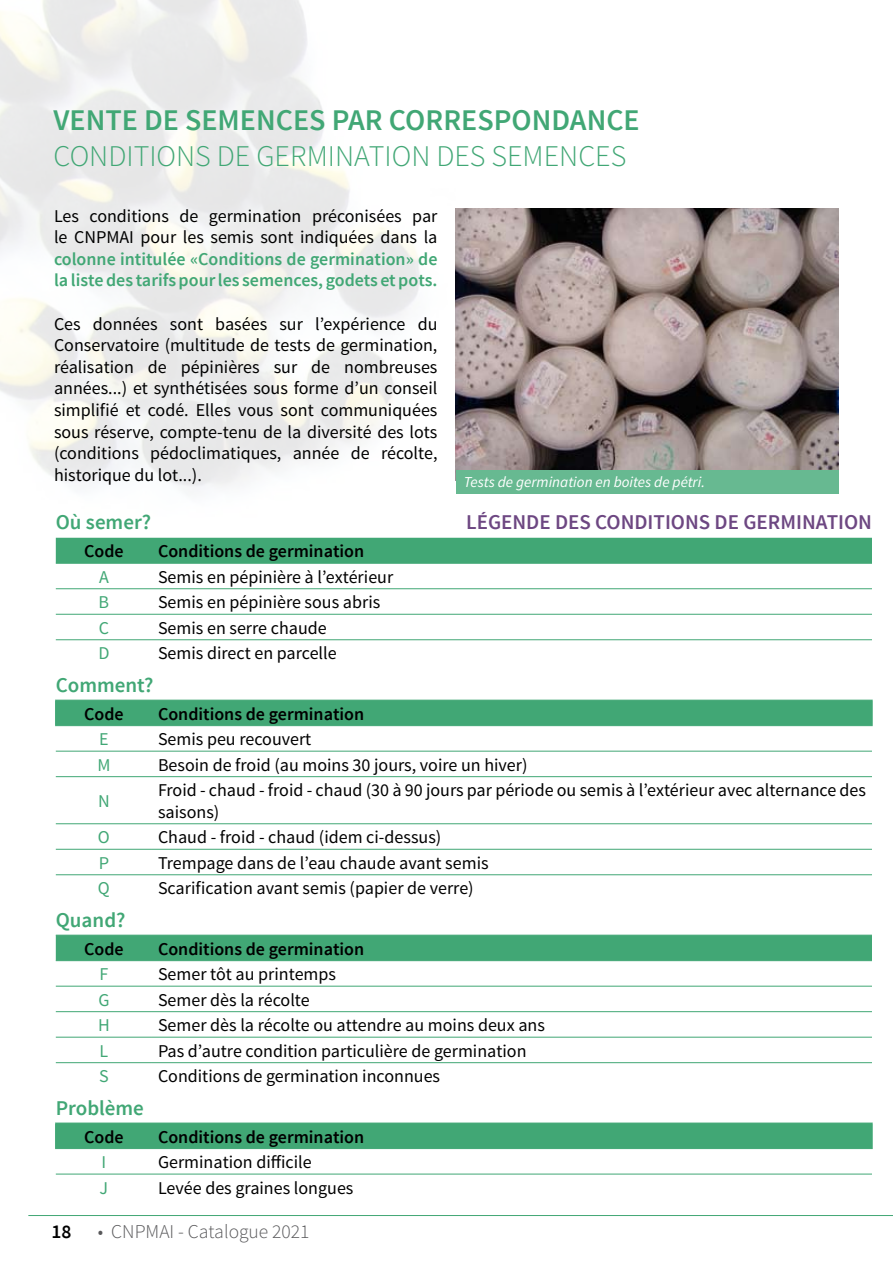
<style>
.page{position:relative;width:893px;height:1263px;background:#fff}
.page>*{position:absolute;margin:0;border:0;box-sizing:border-box;transform-origin:0 0}
.t1{font:300 30px "Source Sans Pro";color:#41a775}
.t2{font:600 30px "Source Sans Pro";color:#41a775}
.t3{font:600 21px "Source Sans Pro";color:#6d4782}
.t4{font:600 21px "Source Sans Pro";color:#41a775}
.t5{font:300 19.5px "Source Sans Pro";color:#58585a}
.t6{font:600 19.5px "Source Sans Pro";color:#000}
.t7{font:18px/21.6px "Source Sans Pro";color:#000}
.t8{font:600 18px "Source Sans Pro";color:#000}
.t9{font:600 18px/21.6px "Source Sans Pro";color:#41a775}
.t10{font:18px "Source Sans Pro";color:#41a775}
.t11{font:italic 15.15px "Source Sans Pro";color:#fff}
</style>
<div class="page">
<hr style="left:28px;top:1215px;width:865px;height:1px;background:#41a775">
<img style="left:0;top:0;width:456px;height:488px">
<svg style="left:56px;top:538px;width:816px;height:610px"></svg>
<hr style="left:56px;top:563px;width:96px;height:1px;background:#41a775">
<hr style="left:152px;top:563px;width:720px;height:1px;background:#41a775">
<hr style="left:56px;top:588px;width:96px;height:1px;background:#41a775">
<hr style="left:152px;top:588px;width:720px;height:1px;background:#41a775">
<hr style="left:56px;top:614px;width:96px;height:1px;background:#41a775">
<hr style="left:152px;top:614px;width:720px;height:1px;background:#41a775">
<hr style="left:56px;top:639px;width:96px;height:1px;background:#41a775">
<hr style="left:152px;top:639px;width:720px;height:1px;background:#41a775">
<hr style="left:56px;top:751px;width:96px;height:1px;background:#41a775">
<hr style="left:152px;top:751px;width:720px;height:1px;background:#41a775">
<hr style="left:56px;top:776px;width:96px;height:1px;background:#41a775">
<hr style="left:152px;top:776px;width:720px;height:1px;background:#41a775">
<hr style="left:56px;top:823px;width:96px;height:1px;background:#41a775">
<hr style="left:152px;top:823px;width:720px;height:1px;background:#41a775">
<hr style="left:56px;top:849px;width:96px;height:1px;background:#41a775">
<hr style="left:152px;top:849px;width:720px;height:1px;background:#41a775">
<hr style="left:56px;top:874px;width:96px;height:1px;background:#41a775">
<hr style="left:152px;top:874px;width:720px;height:1px;background:#41a775">
<hr style="left:56px;top:935px;width:96px;height:1px;background:#41a775">
<hr style="left:152px;top:935px;width:720px;height:1px;background:#41a775">
<hr style="left:56px;top:960px;width:96px;height:1px;background:#41a775">
<hr style="left:152px;top:960px;width:720px;height:1px;background:#41a775">
<hr style="left:56px;top:986px;width:96px;height:1px;background:#41a775">
<hr style="left:152px;top:986px;width:720px;height:1px;background:#41a775">
<hr style="left:56px;top:1011px;width:96px;height:1px;background:#41a775">
<hr style="left:152px;top:1011px;width:720px;height:1px;background:#41a775">
<hr style="left:56px;top:1037px;width:96px;height:1px;background:#41a775">
<hr style="left:152px;top:1037px;width:720px;height:1px;background:#41a775">
<hr style="left:56px;top:1062px;width:96px;height:1px;background:#41a775">
<hr style="left:152px;top:1062px;width:720px;height:1px;background:#41a775">
<hr style="left:56px;top:1174px;width:96px;height:1px;background:#41a775">
<hr style="left:152px;top:1174px;width:720px;height:1px;background:#41a775">
<hr style="left:55px;top:700px;width:97px;height:1px;background:#41a775">
<hr style="left:152px;top:700px;width:721px;height:1px;background:#41a775">
<hr style="left:55px;top:725px;width:97px;height:1px;background:#41a775">
<hr style="left:152px;top:725px;width:721px;height:1px;background:#41a775">
<hr style="left:55px;top:700px;width:2px;height:25px;background:#41a775">
<hr style="left:871px;top:700px;width:2px;height:25px;background:#41a775">
<hr style="left:55px;top:1123px;width:97px;height:1px;background:#41a775">
<hr style="left:152px;top:1123px;width:721px;height:1px;background:#41a775">
<hr style="left:55px;top:1148px;width:97px;height:1px;background:#41a775">
<hr style="left:152px;top:1148px;width:721px;height:1px;background:#41a775">
<hr style="left:55px;top:1123px;width:2px;height:25px;background:#41a775">
<hr style="left:871px;top:1123px;width:2px;height:25px;background:#41a775">
<img style="left:456px;top:208px;width:383px;height:262px">
<div style="left:456px;top:470px;width:383px;height:24px;background:#67b991"></div>
<h1 class="t2" style="left:54px;top:101px;width:588px">VENTE DE SEMENCES PAR CORRESPONDANCE</h1>
<h1 class="t1" style="left:54px;top:138px;width:238px">CONDITIONS DE GERMINA</h1>
<h1 class="t1" style="left:369px;top:138px;width:31px">TION</h1>
<h1 class="t1" style="left:436px;top:138px;width:73px">DES SEMENCES</h1>
<p class="t7" style="left:54px;top:205px;width:385px">Les conditions de germination préconisées par le CNPMAI pour les semis sont indiquées dans la</p>
<p class="t9" style="left:54px;top:248px;width:385px">colonne intitulée «Conditions de germination» de la liste des tarifs pour les semences, godets et pots.</p>
<p class="t7" style="left:54px;top:313px;width:385px;text-align:justify">Ces données sont basées sur l’expérience du Conservatoire (multitude de tests de germination, réalisation de pépinières sur de nombreuses années...) et synthétisées sous forme d’un conseil simplifié et codé. Elles vous sont communiquées sous réserve, compte-tenu de la diversité des lots (conditions pédoclimatiques, année de récolte, historique du lot...).</p>
<p class="t4" style="left:56px;top:509px;width:97px">Où semer?</p>
<p class="t3" style="left:466px;top:509px;width:192px">légende des conditio</p>
<p class="t3" style="left:685px;top:509px;width:143px">ns de germi natio</p>
<p class="t3" style="left:858px;top:509px;width:15px">n</p>
<p class="t8" style="left:84px;top:540px;width:41px">Code</p>
<p class="t8" style="left:158px;top:540px;width:208px">Conditions de germination</p>
<p class="t10" style="left:99px;top:566px;width:11px">A</p>
<p class="t7" style="left:158px;top:566px;width:237px">Semis en pépinière à l’extérieur</p>
<p class="t10" style="left:99px;top:591px;width:12px">B</p>
<p class="t7" style="left:158px;top:592px;width:224px">Semis en pépinière sous abris</p>
<p class="t10" style="left:99px;top:617px;width:12px">C</p>
<p class="t7" style="left:158px;top:617px;width:170px">Semis en serre chaude</p>
<p class="t10" style="left:98px;top:642px;width:13px">D</p>
<p class="t7" style="left:158px;top:643px;width:180px">Semis direct en parcelle</p>
<p class="t4" style="left:56px;top:671px;width:99px">Comment?</p>
<p class="t8" style="left:84px;top:702px;width:41px">Code</p>
<p class="t8" style="left:158px;top:702px;width:208px">Conditions de germination</p>
<p class="t10" style="left:99px;top:728px;width:11px">E</p>
<p class="t7" style="left:158px;top:729px;width:155px">Semis peu recouvert</p>
<p class="t10" style="left:97px;top:753px;width:15px">M</p>
<p class="t7" style="left:158px;top:754px;width:371px">Besoin de froid (au moins 30 jours, voire un hiver)</p>
<p class="t10" style="left:98px;top:790px;width:13px">N</p>
<p class="t11" style="left:464px;top:473px;width:243px">Tests de germination en boites de pétri.</p>
<p class="t7" style="left:158px;top:780px;width:709px">Froid - chaud - froid - chaud (30 à 90 jours par période ou semis à l’extérieur avec alternance des saisons)</p>
<p class="t10" style="left:98px;top:826px;width:13px">O</p>
<p class="t7" style="left:158px;top:827px;width:285px">Chaud - froid - chaud (idem ci-dessus)</p>
<p class="t10" style="left:99px;top:852px;width:12px">P</p>
<p class="t7" style="left:158px;top:852px;width:332px">Trempage dans de l’eau chaude avant semis</p>
<p class="t10" style="left:98px;top:877px;width:13px">Q</p>
<p class="t7" style="left:158px;top:878px;width:317px">Scarification avant semis (papier de verre)</p>
<p class="t4" style="left:56px;top:906px;width:71px">Quand?</p>
<p class="t8" style="left:84px;top:937px;width:41px">Code</p>
<p class="t8" style="left:158px;top:937px;width:208px">Conditions de germination</p>
<p class="t10" style="left:99px;top:963px;width:10px">F</p>
<p class="t7" style="left:158px;top:964px;width:180px">Semer tôt au printemps</p>
<p class="t10" style="left:98px;top:988px;width:13px">G</p>
<p class="t7" style="left:158px;top:989px;width:153px">Semer dès la récolte</p>
<p class="t10" style="left:98px;top:1014px;width:13px">H</p>
<p class="t7" style="left:158px;top:1015px;width:388px">Semer dès la récolte ou attendre au moins deux ans</p>
<p class="t10" style="left:100px;top:1039px;width:10px">L</p>
<p class="t7" style="left:158px;top:1040px;width:370px">Pas d’autre condition particulière de germination</p>
<p class="t10" style="left:99px;top:1065px;width:11px">S</p>
<p class="t7" style="left:158px;top:1066px;width:284px">Conditions de germination inconnues</p>
<p class="t4" style="left:56px;top:1094px;width:90px">Problème</p>
<p class="t8" style="left:84px;top:1125px;width:41px">Code</p>
<p class="t8" style="left:158px;top:1125px;width:208px">Conditions de germination</p>
<p class="t10" style="left:102px;top:1151px;width:6px">I</p>
<p class="t7" style="left:158px;top:1151px;width:155px">Germination difficile</p>
<p class="t10" style="left:100px;top:1176px;width:10px">J</p>
<p class="t7" style="left:158px;top:1177px;width:197px">Levée des graines longues</p>
<p class="t6" style="left:52px;top:1219px;width:22px">18</p>
<p class="t5" style="left:98px;top:1220px;width:213px">• CNPMAI - CATALOGUE 2021</p>
</div>
